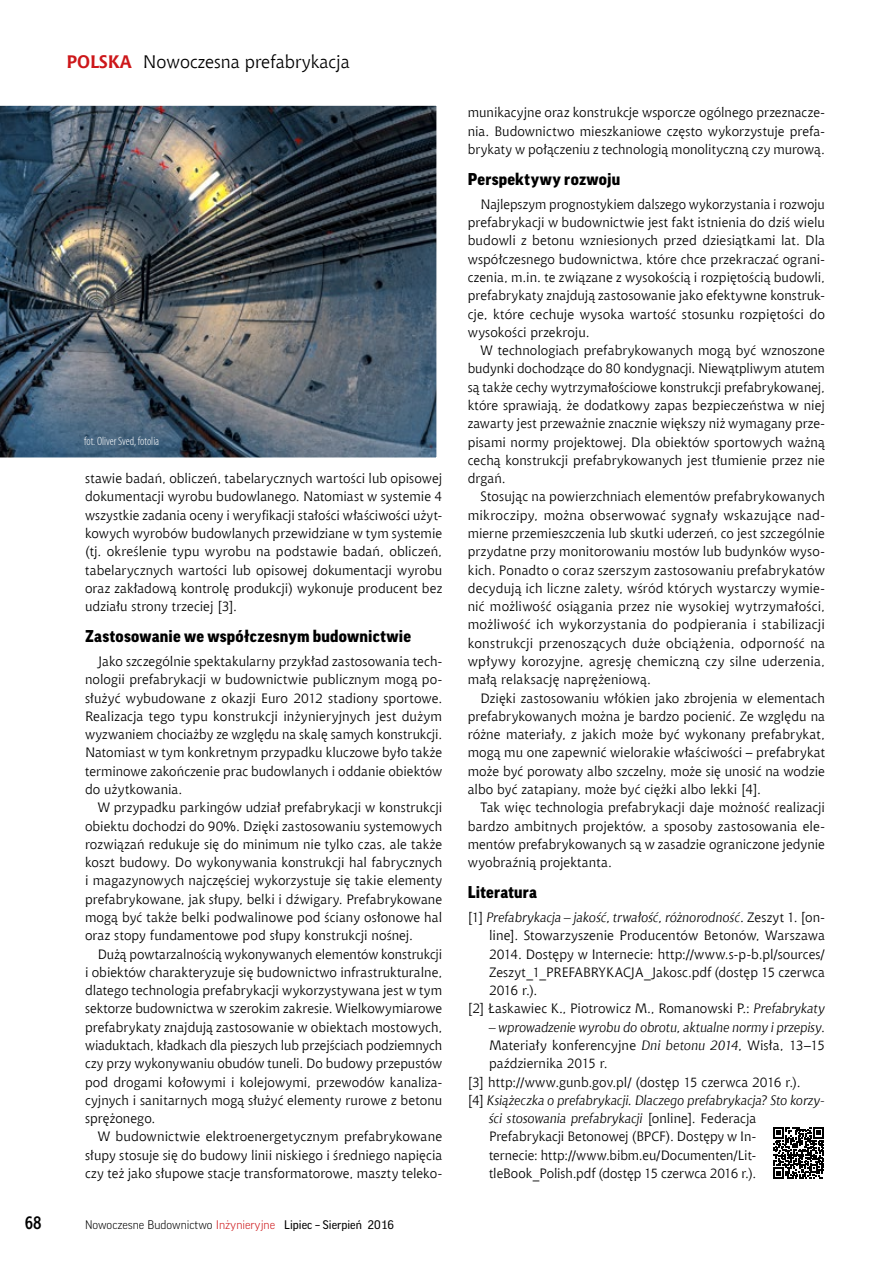
<style>
.page{position:relative;width:893px;height:1263px;background:#fff}
.page>*{position:absolute;margin:0;border:0;box-sizing:border-box;transform-origin:0 0}
.t1{font:18px "Chianti EU";color:#000}
.t2{font:700 18px "Aerton Cnd EFN";color:#000}
.srodtytuly{font:900 16.5px "Good Pro";letter-spacing:.015em;color:#000}
.text_podstawowy{font:13.5px/18.3px "Chianti EU";letter-spacing:.005em;color:#000;text-align:justify}
.litetatura{font:13.5px/18.3px "Chianti EU";letter-spacing:.005em;color:#000;text-align:justify}
.litetatura-2{font:italic 13.5px/18.3px "Chianti EU";color:#000;text-align:justify}
.t3{font:300 12px "Good Pro";color:#000}
.kap_body{font:300 condensed 12px "Myriad Pro";color:#fff}
.s1{font-weight:700;color:#cd171a}
.s2{color:#cd171a}
.s3{font-weight:400}
.s4{font-style:italic}
.s5{font-style:normal}
</style>
<div class="page">
<img style="left:0;top:105px;width:437px;height:353px">
<svg style="left:773px;top:1127px;width:51px;height:52px"></svg>
<p class="t1" style="left:66px;top:51px;width:285px"><span class="s1">POLSKA</span> Nowoczesna prefabrykacja</p>
<p class="kap_body" style="left:84px;top:434px;width:77px">fot. Oliver Sved, fotolia</p>
<p class="text_podstawowy" style="left:85px;top:469px;width:359px">stawie badań, obliczeń, tabelarycznych wartości lub opisowej dokumentacji wyrobu budowlanego. Natomiast w systemie 4 wszystkie zadania oceny i weryfikacji stałości właściwości użyt&shy;kowych wyrobów budowlanych przewidziane w tym systemie (tj. określenie typu wyrobu na podstawie badań, obliczeń, tabelarycznych wartości lub opisowej dokumentacji wyrobu oraz zakładową kontrolę produkcji) wykonuje producent bez udziału strony trzeciej [3].</p>
<p class="srodtytuly" style="left:85px;top:627px;width:328px">Zastosowanie we współczesnym budownictwie</p>
<p class="text_podstawowy" style="left:85px;top:652px;width:359px;text-indent:13px">Jako szczególnie spektakularny przykład zastosowania tech&shy;nologii prefabrykacji w budownictwie publicznym mogą po&shy;służyć wybudowane z okazji Euro 2012 stadiony sportowe.<br>Realizacja tego typu konstrukcji inżynieryjnych jest dużym wyzwaniem chociażby ze względu na skalę samych konstrukcji.<br>Natomiast w tym konkretnym przypadku kluczowe było także terminowe zakończenie prac budowlanych i oddanie obiektów do użytkowania.</p>
<p class="text_podstawowy" style="left:85px;top:798px;width:359px;text-indent:13px">W przypadku parkingów udział prefabrykacji w konstrukcji obiektu dochodzi do 90%. Dzięki zastosowaniu systemowych rozwiązań redukuje się do minimum nie tylko czas, ale także koszt budowy. Do wykonywania konstrukcji hal fabrycznych i magazynowych najczęściej wykorzystuje się takie elementy prefabrykowane, jak słupy, belki i dźwigary. Prefabrykowane mogą być także belki podwalinowe pod ściany osłonowe hal oraz stopy fundamentowe pod słupy konstrukcji nośnej.</p>
<p class="text_podstawowy" style="left:85px;top:944px;width:359px;text-indent:13px">Dużą powtarzalnością wykonywanych elementów konstrukcji i obiektów charakteryzuje się budownictwo infrastrukturalne, dlatego technologia prefabrykacji wykorzystywana jest w tym sektorze budownictwa w szerokim zakresie. Wielkowymiarowe prefabrykaty znajdują zastosowanie w obiektach mostowych, wiaduktach, kładkach dla pieszych lub przejściach podziemnych czy przy wykonywaniu obudów tuneli. Do budowy przepustów pod drogami kołowymi i kolejowymi, przewodów kanaliza&shy;cyjnych i sanitarnych mogą służyć elementy rurowe z betonu sprężonego.</p>
<p class="text_podstawowy" style="left:85px;top:1127px;width:359px;text-indent:13px">W budownictwie elektroenergetycznym prefabrykowane słupy stosuje się do budowy linii niskiego i średniego napięcia czy też jako słupowe stacje transformatorowe, maszty teleko-</p>
<p class="t2" style="left:25px;top:1212px;width:18px">68</p>
<p class="t3" style="left:85px;top:1218px;width:310px">Nowoczesne Budownictwo <span class="s2">Inżynieryjne</span> <span class="s3">Lipiec – Sierpień 2016</span></p>
<p class="text_podstawowy" style="left:468px;top:103px;width:359px">munikacyjne oraz konstrukcje wsporcze ogólnego przeznacze&shy;nia. Budownictwo mieszkaniowe często wykorzystuje prefa&shy;brykaty w połączeniu z technologią monolityczną czy murową.</p>
<p class="srodtytuly" style="left:468px;top:170px;width:154px">Perspektywy rozwoju</p>
<p class="text_podstawowy" style="left:468px;top:195px;width:359px;text-indent:13px">Najlepszym prognostykiem dalszego wykorzystania i rozwoju prefabrykacji w budownictwie jest fakt istnienia do dziś wielu budowli z betonu wzniesionych przed dziesiątkami lat. Dla współczesnego budownictwa, które chce przekraczać ograni&shy;czenia, m.in. te związane z wysokością i rozpiętością budowli, prefabrykaty znajdują zastosowanie jako efektywne konstruk&shy;cje, które cechuje wysoka wartość stosunku rozpiętości do wysokości przekroju.</p>
<p class="text_podstawowy" style="left:468px;top:341px;width:359px;text-indent:13px">W technologiach prefabrykowanych mogą być wznoszone budynki dochodzące do 80 kondygnacji. Niewątpliwym atutem są także cechy wytrzymałościowe konstrukcji prefabrykowanej, które sprawiają, że dodatkowy zapas bezpieczeństwa w niej zawarty jest przeważnie znacznie większy niż wymagany prze&shy;pisami normy projektowej. Dla obiektów sportowych ważną cechą konstrukcji prefabrykowanych jest tłumienie przez nie drgań.</p>
<p class="text_podstawowy" style="left:468px;top:487px;width:359px;text-indent:13px">Stosując na powierzchniach elementów prefabrykowanych mikroczipy, można obserwować sygnały wskazujące nad&shy;mierne przemieszczenia lub skutki uderzeń, co jest szczególnie przydatne przy monitorowaniu mostów lub budynków wyso&shy;kich. Ponadto o coraz szerszym zastosowaniu prefabrykatów decydują ich liczne zalety, wśród których wystarczy wymie&shy;nić możliwość osiągania przez nie wysokiej wytrzymałości, możliwość ich wykorzystania do podpierania i stabilizacji konstrukcji przenoszących duże obciążenia, odporność na wpływy korozyjne, agresję chemiczną czy silne uderzenia, małą relaksację naprężeniową.</p>
<p class="text_podstawowy" style="left:468px;top:688px;width:359px;text-indent:13px">Dzięki zastosowaniu włókien jako zbrojenia w elementach prefabrykowanych można je bardzo pocienić. Ze względu na różne materiały, z jakich może być wykonany prefabrykat, mogą mu one zapewnić wielorakie właściwości – prefabrykat może być porowaty albo szczelny, może się unosić na wodzie albo być zatapiany, może być ciężki albo lekki [4].</p>
<p class="text_podstawowy" style="left:468px;top:798px;width:359px;text-indent:13px">Tak więc technologia prefabrykacji daje możność realizacji bardzo ambitnych projektów, a sposoby zastosowania ele&shy;mentów prefabrykowanych są w zasadzie ograniczone jedynie wyobraźnią projektanta.</p>
<p class="srodtytuly" style="left:468px;top:883px;width:71px">Literatura</p>
<p class="litetatura" style="left:489px;top:908px;width:337px;text-indent:-21px">[1] <span class="s4">Prefabrykacja – jakość, trwałość, różnorodność</span>. Zeszyt 1. [on&shy;line]. Stowarzyszenie Producentów Betonów, Warszawa 2014. Dostępy w Internecie: http://www.s-p-b.pl/sources/ Zeszyt_1_PREFABRYKACJA_Jakosc.pdf (dostęp 15 czerwca 2016 r.).</p>
<p class="litetatura" style="left:468px;top:999px;width:359px">[2] Łaskawiec K., Piotrowicz M., Romanowski P.: <span class="s4">Prefabrykaty</span></p>
<p class="litetatura-2" style="left:489px;top:1018px;width:337px">– wprowadzenie wyrobu do obrotu, aktualne normy i przepisy<span class="s5">.<br>Materiały konferencyjne</span> Dni betonu 2014<span class="s5">, Wisła, 13–15 października 2015 r.</span></p>
<p class="litetatura" style="left:468px;top:1072px;width:334px">[3] http://www.gunb.gov.pl/ (dostęp 15 czerwca 2016 r.).</p>
<p class="litetatura" style="left:489px;top:1091px;width:337px;text-align:left;text-indent:-21px">[4] <span class="s4">Książeczka o prefabrykacji. Dlaczego prefabrykacja? Sto korzy&shy;ści stosowania prefabrykacji</span> [online]. Federacja Prefabrykacji Betonowej (BPCF). Dostępy w In-<br>ternecie: http://www.bibm.eu/Documenten/Lit&shy;tleBook_Polish.pdf (dostęp 15 czerwca 2016 r.).</p>
</div>
